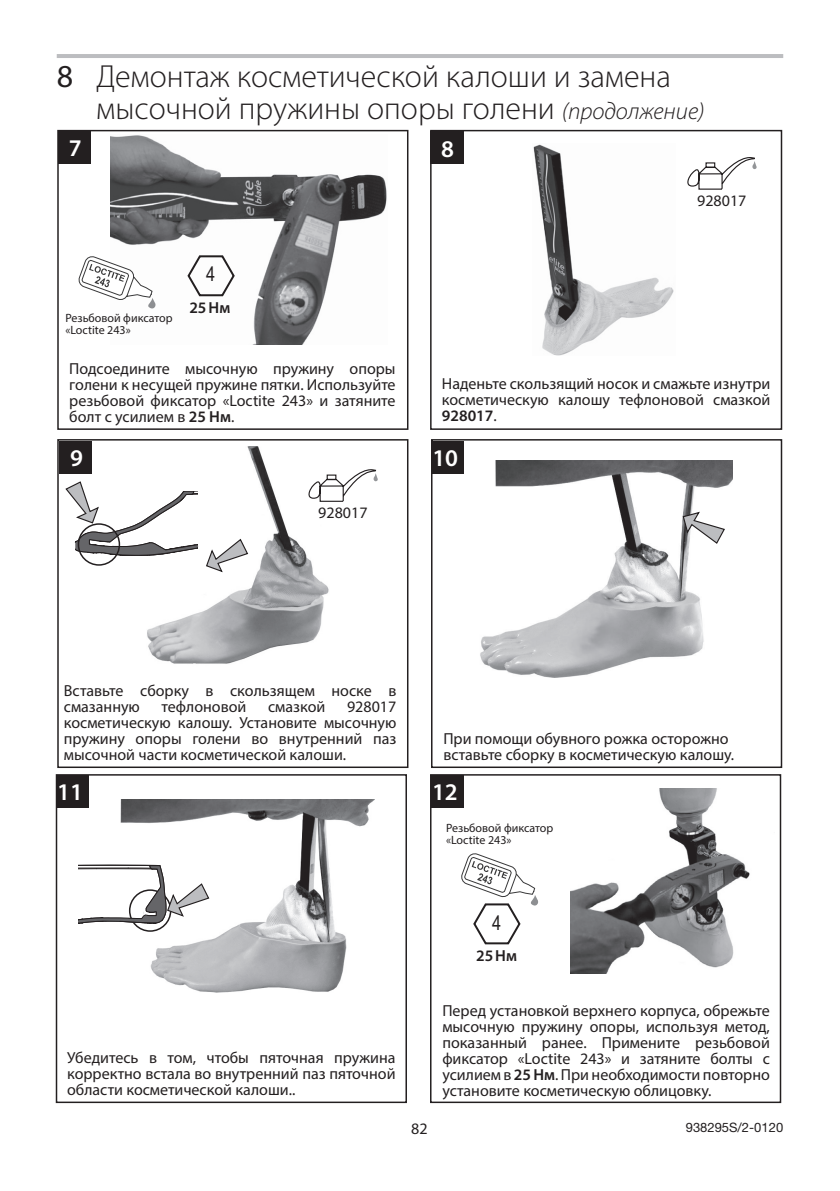
<style>
.page{position:relative;width:840px;height:1191px;background:#fff}
.page>*{position:absolute;margin:0;border:0;box-sizing:border-box;transform-origin:0 0}
.MG-Head1_Manual_Numb{font:300 32px/32px "Myriad Pro";color:#231f20}
.MG-Assembly_Box__Aut{font:600 24px "Myriad Pro";color:#fff}
.t1{font:20px "Arial Narrow";color:#231f20}
.MG-Box_Text__8pt__3p{font:16px/16px "Myriad Pro";color:#231f20;text-align:justify}
.MG-Body_Text_L_8pt{font:16px "Myriad Pro";color:#231f20}
.MG-Box_Text__8pt__3p-2{font:600 16px "Myriad Pro";color:#231f20}
.t2{font:13px "Helvetica Neue";color:#231f20}
.MG-Label_R{font:12px/12px "Myriad Pro";color:#211d1e}
.s1{font-weight:400}
.s2{font-style:italic;font-size:24px}
.s3{color:#231f20}
.s4{font-weight:600}
</style>
<div class="page">
<img style="left:111px;top:135px;width:276px;height:209px">
<img style="left:533px;top:144px;width:141px;height:212px">
<img style="left:480px;top:461px;width:251px;height:216px">
<svg style="left:681px;top:511px;width:44px;height:34px"></svg>
<img style="left:147px;top:447px;width:182px;height:217px">
<svg style="left:205px;top:538px;width:44px;height:35px"></svg>
<img style="left:570px;top:788px;width:180px;height:185px">
<img style="left:120px;top:799px;width:254px;height:194px">
<div style="left:78px;top:523px;width:42px;height:43px;border:2px solid #231f20;border-radius:50%"></div>
<svg style="left:65px;top:480px;width:133px;height:78px"></svg>
<svg style="left:78px;top:864px;width:132px;height:70px"></svg>
<hr style="left:57px;top:54px;width:725px;height:4px;background:#bcbdc0">
<svg style="left:186px;top:254px;width:50px;height:43px"></svg>
<svg style="left:687px;top:157px;width:69px;height:33px"></svg>
<svg style="left:461px;top:853px;width:77px;height:92px"></svg>
<svg style="left:78px;top:256px;width:78px;height:53px"></svg>
<svg style="left:308px;top:468px;width:70px;height:34px"></svg>
<div style="left:57px;top:130px;width:351px;height:300px;border:1px solid #231f20"></div>
<div style="left:58px;top:131px;width:33px;height:32px;background:#231f20"></div>
<div style="left:430px;top:130px;width:351px;height:300px;border:1px solid #231f20"></div>
<div style="left:430px;top:131px;width:33px;height:33px;background:#231f20"></div>
<div style="left:57px;top:439px;width:351px;height:329px;border:1px solid #231f20"></div>
<div style="left:59px;top:440px;width:33px;height:33px;background:#231f20"></div>
<div style="left:431px;top:439px;width:350px;height:329px;border:1px solid #231f20"></div>
<div style="left:431px;top:440px;width:32px;height:33px;background:#231f20"></div>
<div style="left:56px;top:774px;width:351px;height:329px;border:1px solid #231f20"></div>
<div style="left:56px;top:775px;width:33px;height:32px;background:#231f20"></div>
<div style="left:430px;top:774px;width:350px;height:329px;border:1px solid #231f20"></div>
<div style="left:430px;top:775px;width:33px;height:32px;background:#231f20"></div>
<h1 class="MG-Head1_Manual_Numb" style="left:96px;top:60px;width:609px;text-indent:-40px"><span class="s1">8</span> Демонтаж косметической калоши и замена мысочной пружины опоры голени <span class="s2">(продолжение)</span></h1>
<h1 class="MG-Assembly_Box__Aut" style="left:69px;top:132px;width:20px">7<span class="s3">.</span></h1>
<h1 class="MG-Assembly_Box__Aut" style="left:441px;top:133px;width:20px">8<span class="s3">.</span></h1>
<p class="MG-Label_R" style="left:65px;top:312px;width:109px">Резьбовой фиксатор «Loctite 243»</p>
<p class="t1" style="left:206px;top:260px;width:11px">4</p>
<p class="MG-Box_Text__8pt__3p-2" style="left:189px;top:297px;width:42px">25Нм</p>
<p class="MG-Body_Text_L_8pt" style="left:696px;top:191px;width:51px">928017</p>
<p class="MG-Box_Text__8pt__3p" style="left:69px;top:360px;width:327px">Подсоедините мысочную пружину опоры голени к несущей пружине пятки. Используйте резьбовой фиксатор «Loctite 243» и затяните болт с усилием в <span class="s4">25 Нм</span>.</p>
<p class="MG-Box_Text__8pt__3p" style="left:441px;top:376px;width:330px">Наденьте скользящий носок и смажьте изнутри косметическую калошу тефлоновой смазкой <span class="s4">928017</span>.</p>
<h1 class="MG-Assembly_Box__Aut" style="left:70px;top:442px;width:20px">9<span class="s3">.</span></h1>
<h1 class="MG-Assembly_Box__Aut" style="left:432px;top:442px;width:33px">10<span class="s3">.</span></h1>
<p class="MG-Body_Text_L_8pt" style="left:318px;top:503px;width:51px">928017</p>
<p class="MG-Box_Text__8pt__3p" style="left:64px;top:682px;width:334px">Вставьте сборку в скользящем носке в смазанную</p>
<p class="MG-Box_Text__8pt__3p" style="left:161px;top:698px;width:86px">тефлоновой</p>
<p class="MG-Box_Text__8pt__3p" style="left:268px;top:698px;width:59px">смазкой</p>
<p class="MG-Box_Text__8pt__3p" style="left:64px;top:698px;width:334px;text-indent:283px">928017 косметическую калошу. Установите мысочную пружину опоры голени во внутренний паз мысочной части косметической калоши.</p>
<p class="MG-Box_Text__8pt__3p" style="left:443px;top:730px;width:292px">При помощи обувного рожка осторожно вставьте сборку в косметическую калошу.</p>
<h1 class="MG-Assembly_Box__Aut" style="left:57px;top:776px;width:33px">11<span class="s3">.</span></h1>
<h1 class="MG-Assembly_Box__Aut" style="left:432px;top:776px;width:33px">12<span class="s3">.</span></h1>
<p class="MG-Label_R" style="left:446px;top:821px;width:109px">Резьбовой фиксатор «Loctite 243»</p>
<p class="t1" style="left:491px;top:907px;width:11px">4</p>
<p class="MG-Box_Text__8pt__3p-2" style="left:476px;top:945px;width:42px">25Нм</p>
<p class="MG-Box_Text__8pt__3p" style="left:67px;top:1049px;width:330px">Убедитесь в том, чтобы пяточная пружина корректно встала во внутренний паз пяточной области косметической калоши..</p>
<p class="MG-Box_Text__8pt__3p" style="left:411px;top:1120px;width:18px">82</p>
<p class="MG-Box_Text__8pt__3p" style="left:442px;top:1002px;width:329px">Перед установкой верхнего корпуса, обрежьте мысочную пружину опоры, используя метод, показанный ранее. Примените резьбовой фиксатор «Loctite 243» и затяните болты с усилием в <span class="s4">25 Нм</span>. При необходимости повторно установите косметическую облицовку.</p>
<p class="t2" style="left:685px;top:1119px;width:99px">938295S/2-0120</p>
</div>
